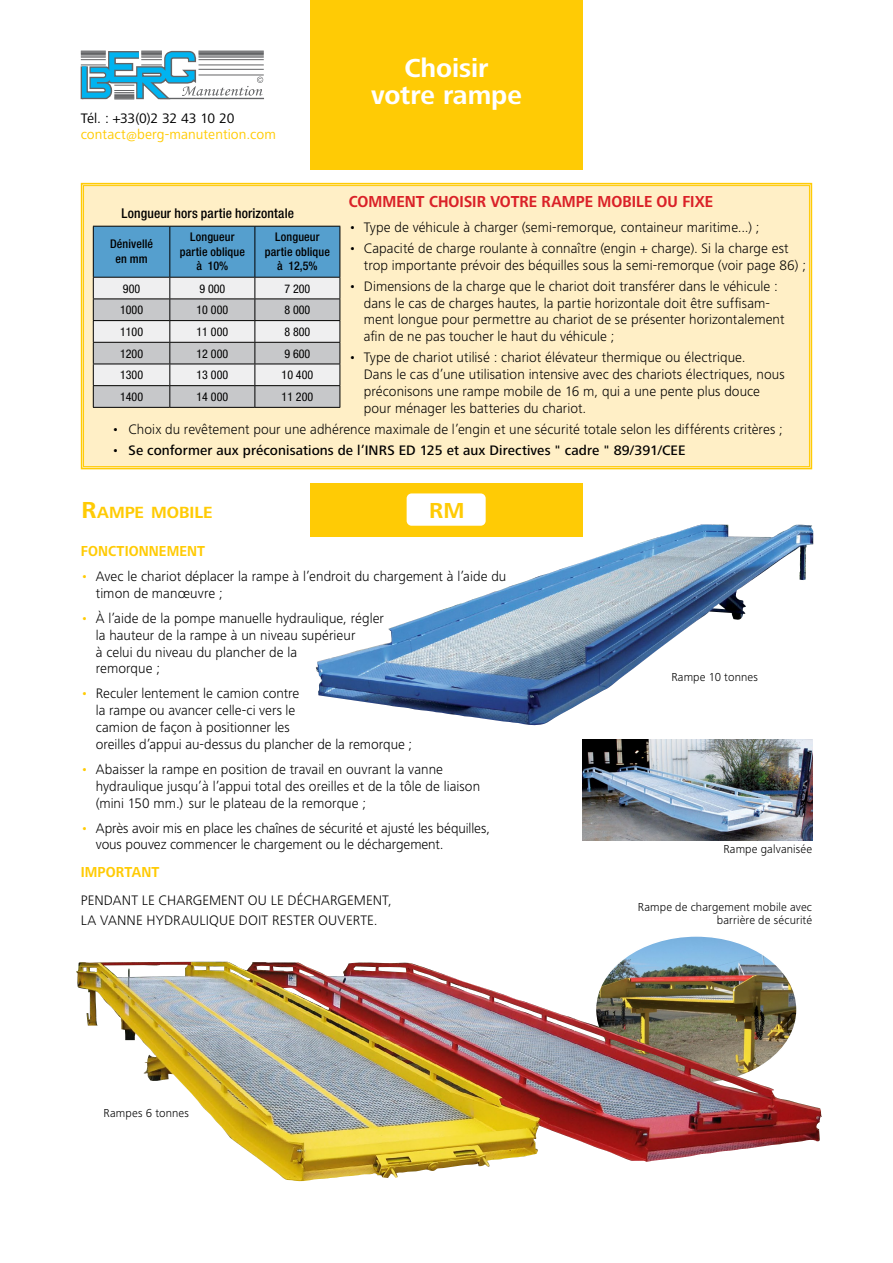
<style>
.page{position:relative;width:893px;height:1263px;background:#fff}
.page>*{position:absolute;margin:0;border:0;box-sizing:border-box;transform-origin:0 0}
.t1{font:700 27px/27px "Frutiger Next LT";letter-spacing:-.005em;color:#fff;text-align:center}
.t2{font:700 22.5px "Frutiger Next LT";color:#ffcb05}
.t3{font:700 16.8px "Frutiger Next LT";color:#ffcb05}
.t4{font:700 16.5px "Frutiger Next LT";letter-spacing:.005em;color:#da2128;scale:.9 1}
.t5{font:700 15px "Frutiger Next LT";letter-spacing:.01em;color:#ffcb05;scale:.9 1}
.t6{font:300 14.25px/16.8px "Frutiger Next LT";color:#000}
.t7{font:500 14.25px "Frutiger Next LT";letter-spacing:.005em;color:#000}
.t8{font:14.25px "Frutiger Next LT";letter-spacing:.005em;color:#ffcb05}
.t9{font:14.25px "Frutiger Next LT";letter-spacing:-.015em;color:#000}
.t10{font:500 condensed 13.5px "Helvetica Neue";letter-spacing:.01em;color:#000}
.t11{font:300 12px/13.5px "Frutiger Next LT";letter-spacing:.01em;color:#000;text-align:right}
.t12{font:condensed 12px "Helvetica Neue";color:#000}
.t13{font:500 condensed 12px/14.4px "Helvetica Neue";letter-spacing:.01em;color:#000;text-align:center}
.s1{font-weight:300}
.s2{font-size:24px}
.s3{color:#ffcb05}
</style>
<div class="page">
<div style="left:310px;top:0;width:273px;height:170px;background:#ffcb05"></div>
<hr style="left:160px;top:98px;width:104px;height:1px;background:#636466">
<hr style="left:199px;top:75px;width:65px;height:1px;background:#636466">
<hr style="left:199px;top:69px;width:65px;height:1px;background:#636466">
<hr style="left:199px;top:65px;width:65px;height:1px;background:#636466">
<hr style="left:199px;top:59px;width:65px;height:1px;background:#636466">
<hr style="left:199px;top:57px;width:65px;height:1px;background:#636466">
<hr style="left:199px;top:56px;width:65px;height:1px;background:#636466">
<hr style="left:199px;top:54px;width:65px;height:1px;background:#636466">
<hr style="left:199px;top:53px;width:65px;height:1px;background:#636466">
<hr style="left:199px;top:52px;width:65px;height:1px;background:#636466">
<hr style="left:199px;top:51px;width:65px;height:1px;background:#636466">
<svg style="left:80px;top:50px;width:183px;height:50px"></svg>
<img style="left:621px;top:938px;width:151px;height:24px">
<img style="left:583px;top:740px;width:229px;height:101px">
<img style="left:316px;top:524px;width:497px;height:202px">
<img style="left:76px;top:962px;width:744px;height:219px">
<div style="left:80px;top:182px;width:733px;height:288px;background:#ffefc6"></div>
<svg style="left:93px;top:226px;width:248px;height:181px"></svg>
<hr style="left:93px;top:407px;width:77px;height:1px;background:#000">
<hr style="left:170px;top:407px;width:85px;height:1px;background:#000">
<hr style="left:255px;top:407px;width:85px;height:1px;background:#000">
<div style="left:310px;top:483px;width:273px;height:54px;background:#ffcb05"></div>
<div style="left:405px;top:492px;width:82px;height:35px;background:#fff;border-radius:6px"></div>
<div style="left:404px;top:490px;width:85px;height:39px;border:3px solid #ffcb05;border-radius:6px"></div>
<p class="t9" style="left:81px;top:110px;width:155px">Tél. : +33(0)2 32 43 10 20</p>
<p class="t8" style="left:81px;top:127px;width:197px">contact@berg-manutention.com</p>
<h1 class="t1" style="left:371px;top:55px;width:152px">Choisir votre rampe</h1>
<p class="t10" style="left:122px;top:205px;width:174px">Longueur hors partie horizontale</p>
<p class="t13" style="left:110px;top:237px;width:45px">Dénivellé en mm</p>
<p class="t13" style="left:180px;top:229px;width:67px">Longueur partie oblique à 10%</p>
<p class="t13" style="left:265px;top:229px;width:67px">Longueur partie oblique à 12,5%</p>
<p class="t12" style="left:123px;top:281px;width:19px">900</p>
<p class="t12" style="left:199px;top:281px;width:27px">9 000</p>
<p class="t12" style="left:284px;top:281px;width:27px">7 200</p>
<p class="t12" style="left:120px;top:303px;width:25px">1000</p>
<p class="t12" style="left:197px;top:303px;width:33px">10 000</p>
<p class="t12" style="left:284px;top:303px;width:27px">8 000</p>
<p class="t12" style="left:120px;top:325px;width:25px">1100</p>
<p class="t12" style="left:197px;top:325px;width:33px">11 000</p>
<p class="t12" style="left:284px;top:325px;width:27px">8 800</p>
<p class="t12" style="left:120px;top:347px;width:25px">1200</p>
<p class="t12" style="left:197px;top:347px;width:33px">12 000</p>
<p class="t12" style="left:284px;top:347px;width:27px">9 600</p>
<p class="t12" style="left:120px;top:368px;width:25px">1300</p>
<p class="t12" style="left:197px;top:368px;width:33px">13 000</p>
<p class="t12" style="left:282px;top:368px;width:33px">10 400</p>
<p class="t12" style="left:120px;top:390px;width:25px">1400</p>
<p class="t12" style="left:197px;top:390px;width:33px">14 000</p>
<p class="t12" style="left:282px;top:390px;width:33px">11 200</p>
<p class="t4" style="left:349px;top:192px;width:406px">COMMENT CHOISIR VOTRE RAMPE MOBILE OU FIXE</p>
<p class="t6" style="left:349px;top:219px;width:412px">• Type de véhicule à charger (semi-remorque, containeur maritime...) ;</p>
<p class="t6" style="left:364px;top:240px;width:444px;text-indent:-15px">• Capacité de charge roulante à connaître (engin + charge). Si la charge est trop importante prévoir des béquilles sous la semi-remorque (voir page 86) ;</p>
<p class="t6" style="left:364px;top:278px;width:422px;text-indent:-15px">• Dimensions de la charge que le chariot doit transférer dans le véhicule : dans le cas de charges hautes, la partie horizontale doit être suffisam&shy;ment longue pour permettre au chariot de se présenter horizontalement afin de ne pas toucher le haut du véhicule ;</p>
<p class="t6" style="left:364px;top:349px;width:422px;text-indent:-15px">• Type de chariot utilisé : chariot élévateur thermique ou électrique.<br>Dans le cas d’une utilisation intensive avec des chariots électriques, nous préconisons une rampe mobile de 16 m, qui a une pente plus douce pour ménager les batteries du chariot.</p>
<p class="t6" style="left:112px;top:420px;width:672px">• Choix du revêtement pour une adhérence maximale de l’engin et une sécurité totale selon les différents critères ;</p>
<p class="t7" style="left:112px;top:442px;width:575px"><span class="s1">•</span> Se conformer aux préconisations de l’INRS ED 125 et aux Directives " cadre " 89/391/CEE</p>
<p class="t3" style="left:81px;top:503px;width:133px"><span class="s2">R</span>AMPE MOBILE</p>
<h2 class="t2" style="left:429px;top:498px;width:37px">RM</h2>
<p class="t5" style="left:81px;top:542px;width:140px">FONCTIONNEMENT</p>
<p class="t6" style="left:96px;top:568px;width:412px;text-indent:-15px"><span class="s3">•</span> Avec le chariot déplacer la rampe à l’endroit du chargement à l’aide du timon de manœuvre ;</p>
<p class="t6" style="left:96px;top:610px;width:290px;text-indent:-15px"><span class="s3">•</span> À l’aide de la pompe manuelle hydraulique, régler la hauteur de la rampe à un niveau supérieur<br>à celui du niveau du plancher de la<br>remorque ;</p>
<p class="t6" style="left:96px;top:685px;width:318px;text-indent:-15px"><span class="s3">•</span> Reculer lentement le camion contre<br>la rampe ou avancer celle-ci vers le<br>camion de façon à positionner les<br>oreilles d’appui au-dessus du plancher de la remorque ;</p>
<p class="t6" style="left:96px;top:761px;width:386px;text-indent:-15px"><span class="s3">•</span> Abaisser la rampe en position de travail en ouvrant la vanne hydraulique jusqu’à l’appui total des oreilles et de la tôle de liaison (mini 150 mm.) sur le plateau de la remorque ;</p>
<p class="t6" style="left:96px;top:819px;width:396px;text-indent:-15px"><span class="s3">•</span> Après avoir mis en place les chaînes de sécurité et ajusté les béquilles, vous pouvez commencer le chargement ou le déchargement.</p>
<p class="t5" style="left:81px;top:864px;width:89px">IMPORTANT</p>
<p class="t6" style="left:81px;top:890px;width:313px;line-height:20px">PENDANT LE CHARGEMENT OU LE DÉCHARGEMENT,<br>LA VANNE HYDRAULIQUE DOIT RESTER OUVERTE.</p>
<p class="t11" style="left:104px;top:1106px;width:87px">Rampes 6 tonnes</p>
<p class="t11" style="left:671px;top:671px;width:88px">Rampe 10 tonnes</p>
<p class="t11" style="left:723px;top:842px;width:90px">Rampe galvanisée</p>
<p class="t11" style="left:638px;top:900px;width:176px">Rampe de chargement mobile avec barrière de sécurité</p>
</div>
